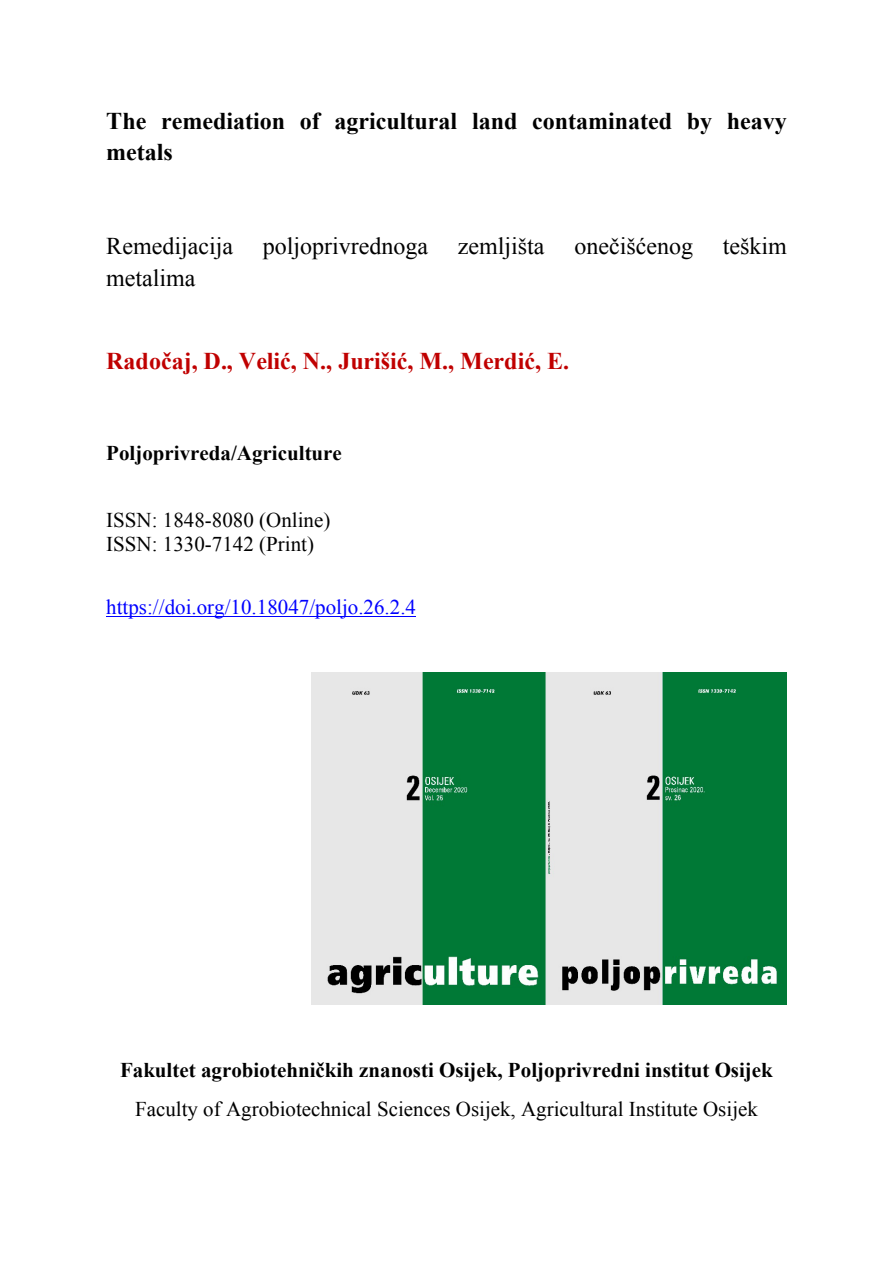
<style>
.page{position:relative;width:893px;height:1263px;background:#fff}
.page>*{position:absolute;margin:0;border:0;box-sizing:border-box;transform-origin:0 0}
.t1{font:24px/31.8px "Times New Roman";color:#000}
.t2{font:700 24px/31.7px "Times New Roman";color:#000}
.t3{font:700 24px "Times New Roman";color:#c00000}
.t4{font:21px/24.2px "Times New Roman";color:#000}
.t5{font:700 21px "Times New Roman";color:#000}
.t6{font:21px "Times New Roman";color:#00f}
</style>
<div class="page">
<hr style="left:106px;top:616px;width:310px;height:1px;background:#00f">
<img style="left:312px;top:673px;width:475px;height:331px">
<p class="t2" style="left:106px;top:105px;width:682px">The remediation of agricultural land contaminated by heavy metals</p>
<p class="t1" style="left:106px;top:230px;width:682px">Remedijacija poljoprivrednoga zemljišta onečišćenog teškim metalima</p>
<p class="t3" style="left:106px;top:348px;width:464px">Radočaj, D., Velić, N., Jurišić, M., Merdić, E.</p>
<p class="t5" style="left:106px;top:441px;width:237px">Poljoprivreda/Agriculture</p>
<p class="t4" style="left:106px;top:507px;width:226px">ISSN: 1848-8080 (Online)<br>ISSN: 1330-7142 (Print)</p>
<p class="t6" style="left:106px;top:595px;width:311px">https://doi.org/10.18047/poljo.26.2.4</p>
<p class="t5" style="left:120px;top:1059px;width:654px">Fakultet agrobiotehničkih znanosti Osijek, Poljoprivredni institut Osijek</p>
<p class="t4" style="left:135px;top:1097px;width:624px">Faculty of Agrobiotechnical Sciences Osijek, Agricultural Institute Osijek</p>
</div>
